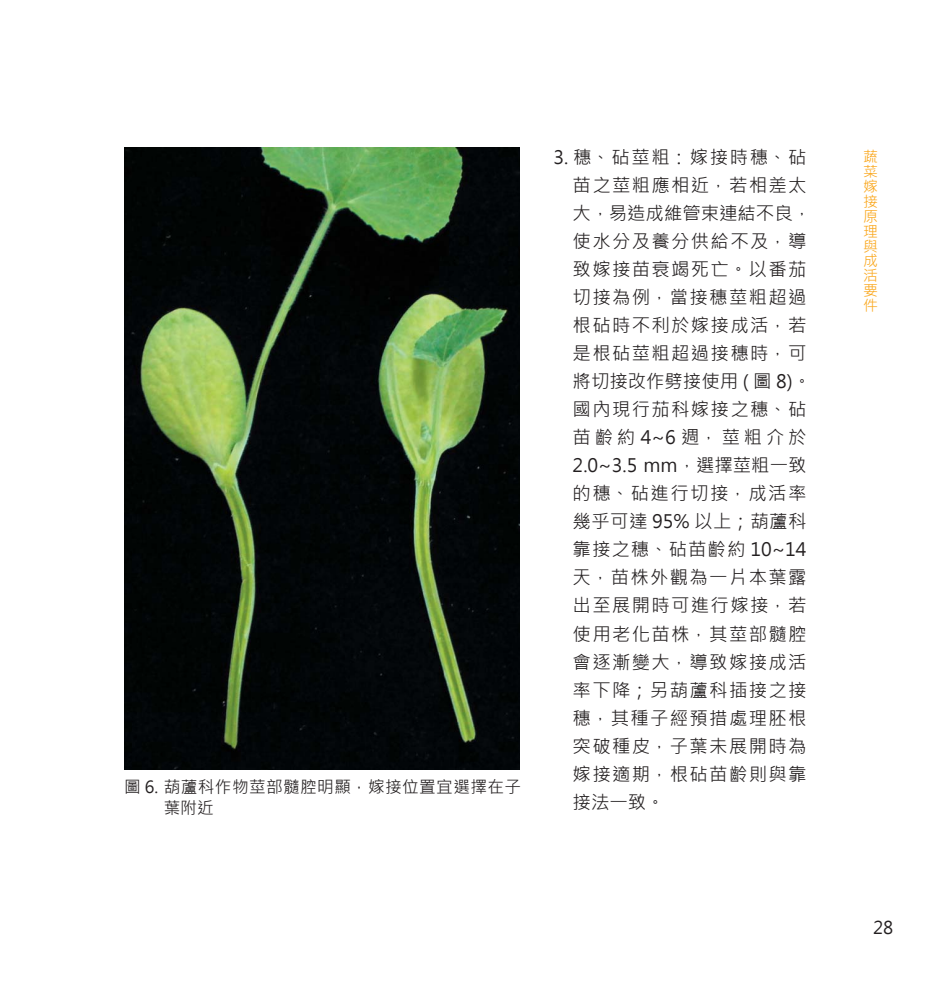
<style>
.page{position:relative;width:943px;height:993px;background:#fff}
.page>*{position:absolute;margin:0;border:0;box-sizing:border-box;transform-origin:0 0}
.t1{font:18.38px/28px "Microsoft Jheng Hei";letter-spacing:.07em;color:#231f20}
.t2{font:17.5px "Microsoft Jheng Hei";color:#231f20}
.t3{font:16.62px/20.1px "Microsoft Jheng Hei";letter-spacing:.025em;color:#231f20}
.t4{font:14.88px/14.9px "Microsoft Jheng Hei";color:#faa61a;text-align:justify}
</style>
<div class="page">
<img style="left:124px;top:148px;width:395px;height:621px">
<p class="t3" style="left:164px;top:776px;width:359px;text-indent:-40px">圖 6. 葫蘆科作物莖部髓腔明顯，嫁接位置宜選擇在子葉附近</p>
<p class="t1" style="left:572px;top:142px;width:240px;text-indent:-19px">3. 穗、砧莖粗：嫁接時穗、砧苗之莖粗應相近，若相差太大，易造成維管束連結不良，使水分及養分供給不及，導致嫁接苗衰竭死亡。以番茄切接為例，當接穗莖粗超過根砧時不利於嫁接成活，若是根砧莖粗超過接穗時，可將切接改作劈接使用 ( 圖 8)。國內現行茄科嫁接之穗、砧苗齡約4~6週，莖粗介於<br>2.0~3.5 mm，選擇莖粗一致的穗、砧進行切接，成活率幾乎可達 95% 以上；葫蘆科靠接之穗、砧苗齡約 10~14天，苗株外觀為一片本葉露出至展開時可進行嫁接，若使用老化苗株，其莖部髓腔會逐漸變大，導致嫁接成活率下降；另葫蘆科插接之接穗，其種子經預措處理胚根突破種皮，子葉未展開時為嫁接適期，根砧苗齡則與靠接法一致。</p>
<p class="t4" style="left:863px;top:149px;width:16px">蔬菜嫁接原理與成活要件</p>
<p class="t2" style="left:873px;top:914px;width:22px">28</p>
</div>
